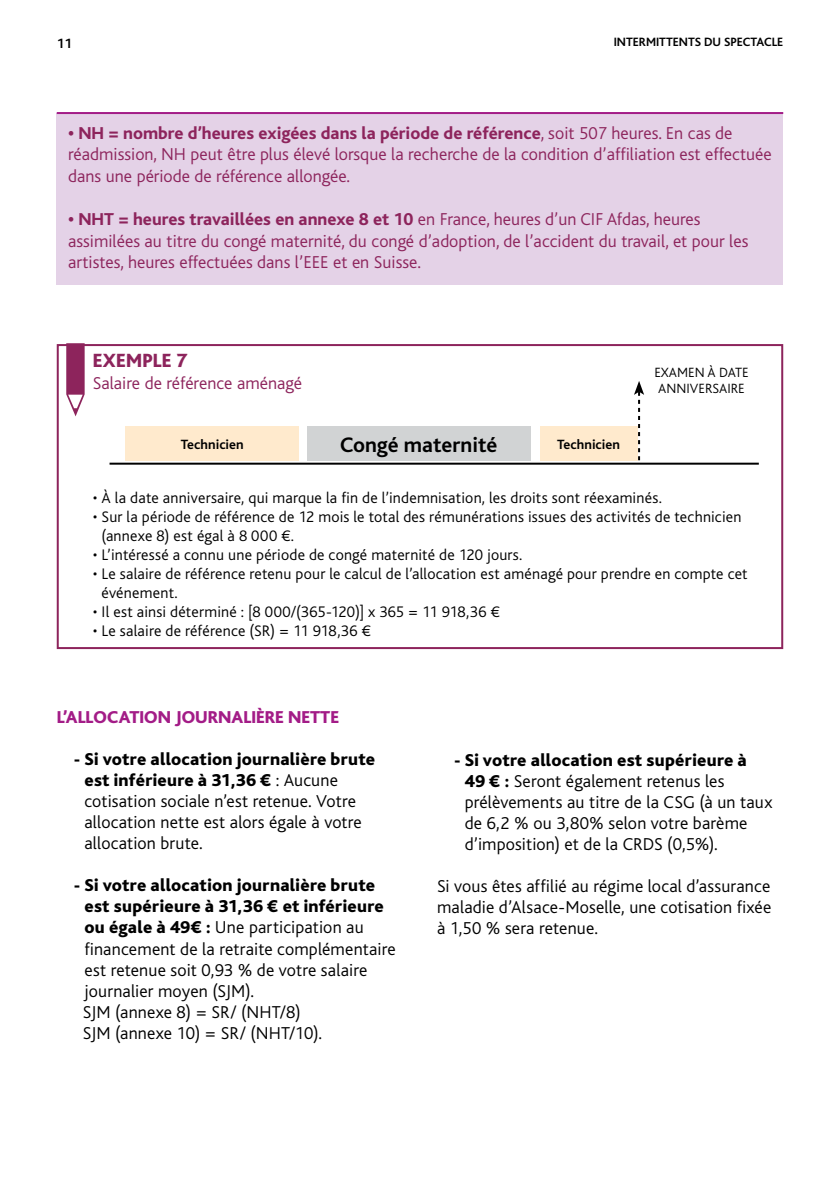
<style>
.page{position:relative;width:840px;height:1191px;background:#fff}
.page>*{position:absolute;margin:0;border:0;box-sizing:border-box;transform-origin:0 0}
.t1{font:700 22px "Bliss";color:#000}
.t2{font:800 20px "Bliss";letter-spacing:.015em;color:#8d245c}
.t3{font:300 18px/21px "Bliss";letter-spacing:.005em;color:#000}
.t4{font:300 18px/21.6px "Bliss";color:#8d245c}
.t5{font:800 18px "Bliss";color:#a31c87}
.t6{font:300 16px/19px "Bliss";letter-spacing:.01em;color:#000}
.t7{font:300 14px/16px "Bliss";color:#000}
.t8{font:700 14px "Bliss";color:#000}
.t9{font:700 12.6px "Bliss";color:#000}
.s1{font-weight:800}
</style>
<div class="page">
<div style="left:57px;top:113px;width:725px;height:172px;background:#e4d2e7"></div>
<hr style="left:57px;top:112px;width:725px;height:2px;background:#a31c87">
<hr style="left:109px;top:462px;width:649px;height:2px;background:#000">
<svg style="left:634px;top:381px;width:9px;height:79px"></svg>
<div style="left:307px;top:426px;width:223px;height:34px;background:#d1d3d4"></div>
<div style="left:125px;top:426px;width:174px;height:34px;background:#ffeacd"></div>
<div style="left:539px;top:426px;width:98px;height:34px;background:#ffeacd"></div>
<div style="left:57px;top:344px;width:725px;height:305px;border:2px solid #8d245c"></div>
<svg style="left:66px;top:343px;width:19px;height:73px"></svg>
<p class="t8" style="left:57px;top:36px;width:17px">11</p>
<p class="t9" style="left:613px;top:36px;width:171px">INTERMITTENTS DU SPECTACLE</p>
<p class="t4" style="left:68px;top:122px;width:704px"><span class="s1">• NH = nombre d’heures exigées dans la période de référence</span>, soit 507 heures. En cas de réadmission, NH peut être plus élevé lorsque la recherche de la condition d’affiliation est effectuée dans une période de référence allongée.</p>
<p class="t4" style="left:68px;top:209px;width:681px"><span class="s1">• NHT = heures travaillées en annexe 8 et 10</span> en France, heures d’un CIF Afdas, heures assimilées au titre du congé maternité, du congé d’adoption, de l’accident du travail, et pour les artistes, heures effectuées dans l’EEE et en Suisse.</p>
<p class="t2" style="left:93px;top:350px;width:96px">EXEMPLE 7</p>
<p class="t4" style="left:93px;top:372px;width:211px">Salaire de référence aménagé</p>
<p class="t8" style="left:181px;top:437px;width:64px">Technicien</p>
<p class="t1" style="left:340px;top:433px;width:158px">Congé maternité</p>
<p class="t8" style="left:556px;top:437px;width:64px">Technicien</p>
<p class="t7" style="left:654px;top:364px;width:96px">EXAMEN À DATE<br>ANNIVERSAIRE</p>
<p class="t6" style="left:93px;top:488px;width:570px">• À la date anniversaire, qui marque la fin de l’indemnisation, les droits sont réexaminés.</p>
<p class="t6" style="left:101px;top:507px;width:641px;text-indent:-9px">• Sur la période de référence de 12 mois le total des rémunérations issues des activités de technicien (annexe 8) est égal à 8 000 €.</p>
<p class="t6" style="left:93px;top:545px;width:431px">• L’intéressé a connu une période de congé maternité de 120 jours.</p>
<p class="t6" style="left:101px;top:564px;width:647px;text-indent:-9px">• Le salaire de référence retenu pour le calcul de l’allocation est aménagé pour prendre en compte cet événement.</p>
<p class="t6" style="left:93px;top:602px;width:408px">• Il est ainsi déterminé : [8 000/(365-120)] x 365 = 11 918,36 €</p>
<p class="t6" style="left:93px;top:621px;width:279px">• Le salaire de référence (SR) = 11 918,36 €</p>
<p class="t5" style="left:57px;top:708px;width:284px">L’ALLOCATION JOURNALIÈRE NETTE</p>
<p class="t3" style="left:84px;top:749px;width:292px;text-indent:-11px"><span class="s1">- Si votre allocation journalière brute est inférieure à 31,36 €</span> : Aucune cotisation sociale n’est retenue. Votre allocation nette est alors égale à votre allocation brute.</p>
<p class="t3" style="left:83px;top:875px;width:314px;text-indent:-9px"><span class="s1">- Si votre allocation journalière brute est supérieure à 31,36 € et inférieure ou égale à 49€ :</span> Une participation au financement de la retraite complémentaire est retenue soit 0,93 % de votre salaire journalier moyen (SJM).<br>SJM (annexe 8) = SR/ (NHT/8)<br>SJM (annexe 10) = SR/ (NHT/10).</p>
<p class="t3" style="left:464px;top:750px;width:309px;text-indent:-11px"><span class="s1">- Si votre allocation est supérieure à<br>49 € :</span> Seront également retenus les prélèvements au titre de la CSG (à un taux de 6,2 % ou 3,80% selon votre barème d’imposition) et de la CRDS (0,5%).</p>
<p class="t3" style="left:437px;top:876px;width:335px;text-align:justify">Si vous êtes affilié au régime local d’assurance maladie d’Alsace-Moselle, une cotisation fixée à 1,50 % sera retenue.</p>
</div>
